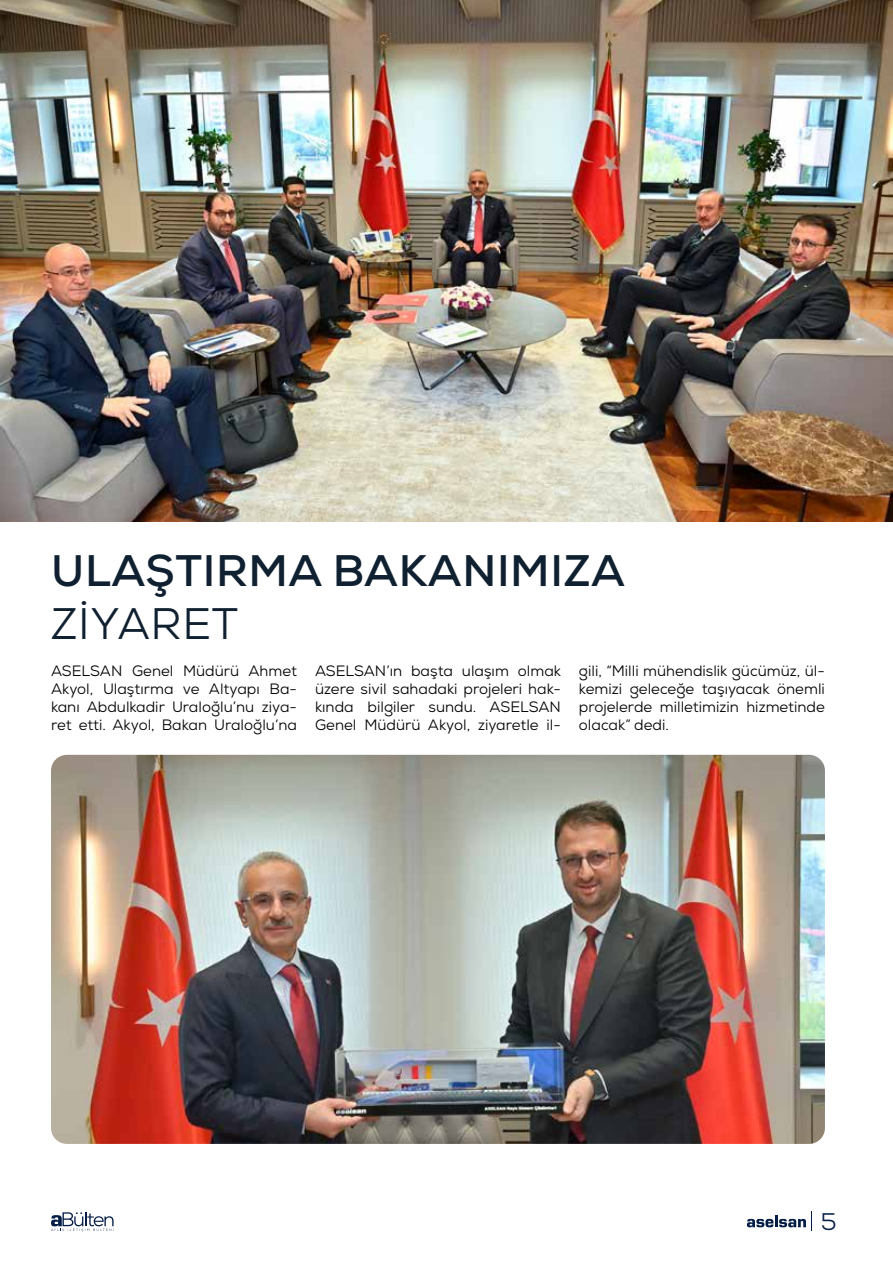
<style>
.page{position:relative;width:893px;height:1263px;background:#fff}
.page>*{position:absolute;margin:0;border:0;box-sizing:border-box;transform-origin:0 0}
.t1{font:700 44.1px "Nexa";letter-spacing:.015em;color:#0f2030}
.t2{font:44.1px "Nexa";letter-spacing:.015em;color:#0f2030}
.t3{font:24px "Nexa";color:#041d47}
.t4{font:15px/18px "Nexa";color:#000;text-align:justify}
</style>
<div class="page">
<svg style="left:747px;top:1215px;width:59px;height:12px"></svg>
<svg style="left:51px;top:1212px;width:63px;height:20px"></svg>
<img style="left:0;top:0;width:893px;height:522px">
<img style="left:51px;top:755px;width:774px;height:389px">
<h1 class="t1" style="left:51px;top:542px;width:575px">ULAŞTIRMA BAKANIMIZA</h1>
<h1 class="t2" style="left:51px;top:596px;width:188px">ZIYARET</h1>
<p class="t4" style="left:51px;top:662px;width:247px">ASELSAN Genel Müdürü Ahmet Akyol, Ulaştırma ve Altyapı Ba&shy;kanı Abdulkadir Uraloğlu’nu ziya&shy;ret etti. Akyol, Bakan Uraloğlu’na</p>
<p class="t4" style="left:315px;top:662px;width:248px">ASELSAN’ın başta ulaşım olmak üzere sivil sahadaki projeleri hak&shy;kında bilgiler sundu. ASELSAN Genel Müdürü Akyol, ziyaretle il-</p>
<p class="t4" style="left:579px;top:662px;width:247px">gili, “Milli mühendislik gücümüz, ül&shy;kemizi geleceğe taşıyacak önemli projelerde milletimizin hizmetinde olacak” dedi.</p>
<h2 class="t3" style="left:821px;top:1206px;width:17px">5</h2>
</div>
